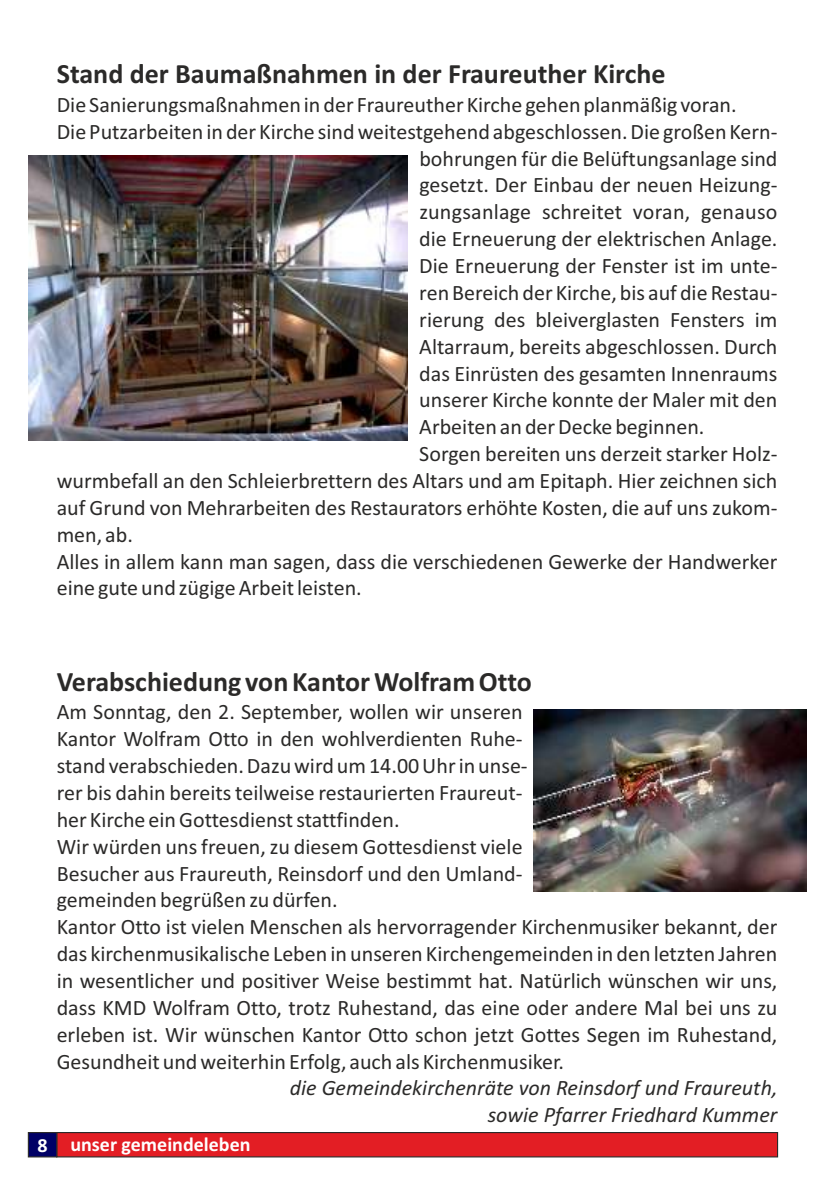
<style>
.page{position:relative;width:840px;height:1191px;background:#fff}
.page>*{position:absolute;margin:0;border:0;box-sizing:border-box;transform-origin:0 0}
.t1{font:700 28px "Calibri";color:#2b2a29}
.t2{font:22px/26.8px "Calibri";color:#2b2a29}
.t3{font:italic 22px/26.8px "Calibri";color:#2b2a29;text-align:right}
.t4{font:700 20px "Calibri";color:#fff}
</style>
<div class="page">
<svg style="left:27px;top:1132px;width:751px;height:26px;background:#cb232b"></svg>
<img style="left:533px;top:710px;width:273px;height:181px">
<img style="left:28px;top:156px;width:380px;height:284px">
<p class="t1" style="left:57px;top:62px;width:610px">Stand der Baumaßnahmen in der Fraureuther Kirche</p>
<p class="t2" style="left:57px;top:93px;width:681px">Die Sanierungsmaßnahmen in der Fraureuther Kirche gehen planmäßig voran.</p>
<p class="t2" style="left:57px;top:120px;width:722px">Die Putzarbeiten in der Kirche sind weitestgehend abgeschlossen. Die großen Kern-</p>
<p class="t2" style="left:419px;top:147px;width:359px">bohrungen für die Belüftungsanlage sind</p>
<p class="t2" style="left:419px;top:173px;width:359px">gesetzt. Der Einbau der neuen Heizung-</p>
<p class="t2" style="left:419px;top:200px;width:359px">zungsanlage schreitet voran, genauso</p>
<p class="t2" style="left:419px;top:227px;width:359px">die Erneuerung der elektrischen Anlage.</p>
<p class="t2" style="left:419px;top:254px;width:359px">Die Erneuerung der Fenster ist im unte-</p>
<p class="t2" style="left:419px;top:281px;width:359px">ren Bereich der Kirche, bis auf die Restau-</p>
<p class="t2" style="left:419px;top:308px;width:359px">rierung des bleiverglasten Fensters im</p>
<p class="t2" style="left:419px;top:335px;width:359px">Altarraum, bereits abgeschlossen. Durch</p>
<p class="t2" style="left:419px;top:361px;width:359px">das Einrüsten des gesamten Innenraums</p>
<p class="t2" style="left:419px;top:388px;width:359px">unserer Kirche konnte der Maler mit den</p>
<p class="t2" style="left:419px;top:415px;width:286px">Arbeiten an der Decke beginnen.</p>
<p class="t2" style="left:419px;top:442px;width:359px">Sorgen bereiten uns derzeit starker Holz-</p>
<p class="t2" style="left:57px;top:469px;width:721px">wurmbefall an den Schleierbrettern des Altars und am Epitaph. Hier zeichnen sich</p>
<p class="t2" style="left:57px;top:496px;width:721px">auf Grund von Mehrarbeiten des Restaurators erhöhte Kosten, die auf uns zukom-</p>
<p class="t2" style="left:57px;top:523px;width:78px">men, ab.</p>
<p class="t2" style="left:57px;top:549px;width:722px">Alles in allem kann man sagen, dass die verschiedenen Gewerke der Handwerker</p>
<p class="t2" style="left:57px;top:576px;width:306px">eine gute und zügige Arbeit leisten.</p>
<p class="t1" style="left:57px;top:670px;width:476px">Verabschiedung von Kantor Wolfram Otto</p>
<p class="t2" style="left:57px;top:700px;width:722px">Am Sonntag, den 2. September, wollen wir unseren<br>Kantor Wolfram Otto in den wohlverdienten Ruhe-<br>stand verabschieden. Dazu wird um 14.00 Uhr in unse-<br>rer bis dahin bereits teilweise restaurierten Fraureut-<br>her Kirche ein Gottesdienst stattfinden.<br>Wir würden uns freuen, zu diesem Gottesdienst viele<br>Besucher aus Fraureuth, Reinsdorf und den Umland-<br>gemeinden begrüßen zu dürfen.<br>Kantor Otto ist vielen Menschen als hervorragender Kirchenmusiker bekannt, der das kirchenmusikalische Leben in unseren Kirchengemeinden in den letzten Jahren in wesentlicher und positiver Weise bestimmt hat. Natürlich wünschen wir uns, dass KMD Wolfram Otto, trotz Ruhestand, das eine oder andere Mal bei uns zu erleben ist. Wir wünschen Kantor Otto schon jetzt Gottes Segen im Ruhestand, Gesundheit und weiterhin Erfolg, auch als Kirchenmusiker.</p>
<p class="t3" style="left:289px;top:1076px;width:489px">die Gemeindekirchenräte von Reinsdorf und Fraureuth, sowie Pfarrer Friedhard Kummer</p>
<p class="t4" style="left:37px;top:1136px;width:214px">8 unser gemeindeleben</p>
</div>
